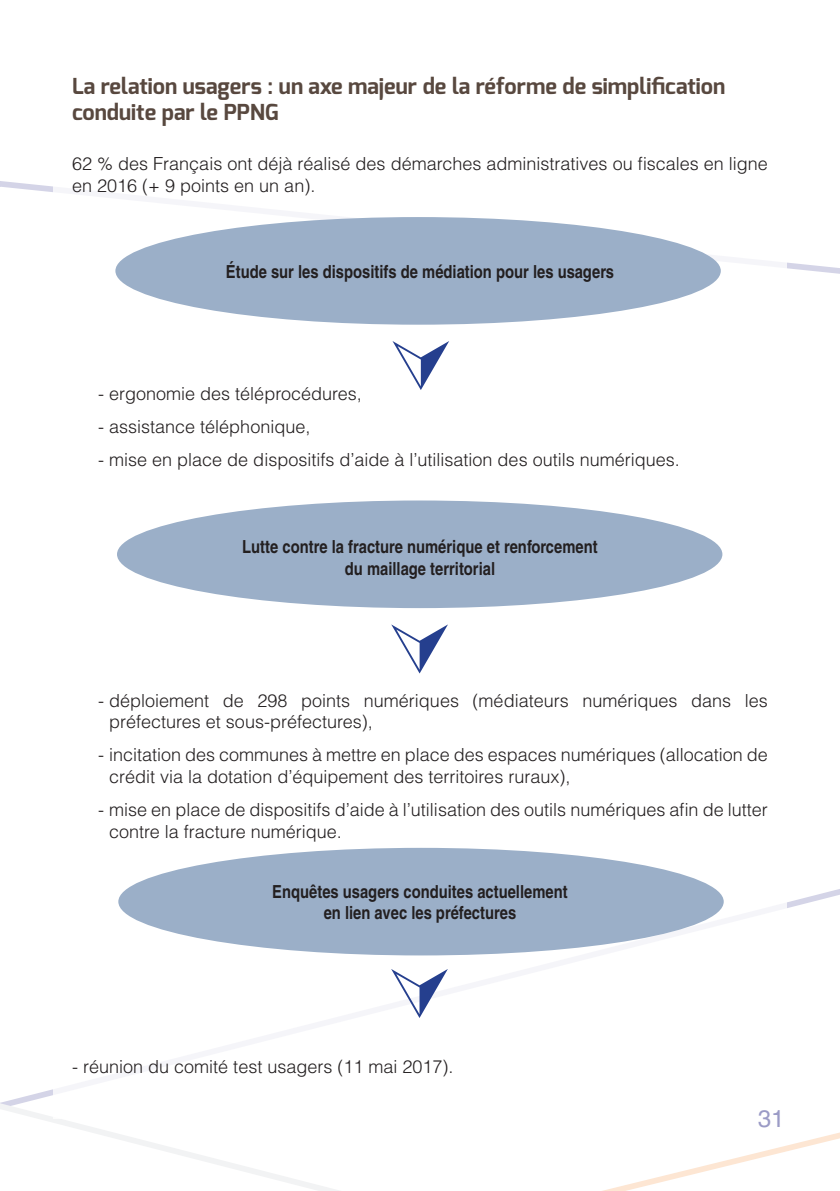
<style>
.page{position:relative;width:840px;height:1191px;background:#fff}
.page>*{position:absolute;margin:0;border:0;box-sizing:border-box;transform-origin:0 0}
.titre{font:24px "Helvetica";color:#9b9bc6}
._05_-_Titre_encadre{font:700 22px/26.4px "Exo";color:#58483f}
.texte{font:300 18px/21.6px "Helvetica";color:#231f20}
.texte-2{font:700 condensed 18px "Helvetica";color:#231f20}
</style>
<div class="page">
<svg style="left:0;top:181px;width:839px;height:93px"></svg>
<svg style="left:0;top:1099px;width:339px;height:92px"></svg>
<svg style="left:602px;top:1133px;width:237px;height:58px"></svg>
<div style="left:53px;top:72px;width:733px;height:1047px;background:#fff"></div>
<div style="left:118px;top:848px;width:605px;height:107px;background:#9bafc8;border-radius:50%"></div>
<svg style="left:391px;top:969px;width:56px;height:49px"></svg>
<div style="left:117px;top:500px;width:605px;height:108px;background:#9bafc8;border-radius:50%"></div>
<svg style="left:391px;top:624px;width:56px;height:49px"></svg>
<div style="left:115px;top:217px;width:605px;height:108px;background:#9bafc8;border-radius:50%"></div>
<svg style="left:392px;top:341px;width:57px;height:49px"></svg>
<p class="_05_-_Titre_encadre" style="left:72px;top:73px;width:654px">La relation usagers : un axe majeur de la réforme de simplification conduite par le PPNG</p>
<p class="texte" style="left:72px;top:153px;width:697px">62 % des Français ont déjà réalisé des démarches administratives ou fiscales en ligne en 2016 (+ 9 points en un an).</p>
<p class="texte-2" style="left:226px;top:261px;width:389px">Étude sur les dispositifs de médiation pour les usagers</p>
<p class="texte" style="left:98px;top:383px;width:265px">- ergonomie des téléprocédures,</p>
<p class="texte" style="left:98px;top:415px;width:214px">- assistance téléphonique,</p>
<p class="texte" style="left:98px;top:448px;width:583px">- mise en place de dispositifs d’aide à l’utilisation des outils numériques.</p>
<p class="texte-2" style="left:242px;top:536px;width:357px">Lutte contre la fracture numérique et renforcement</p>
<p class="texte-2" style="left:344px;top:558px;width:152px">du maillage territorial</p>
<p class="texte" style="left:109px;top:689px;width:660px;text-indent:-11px">- déploiement de 298 points numériques (médiateurs numériques dans les préfectures et sous-préfectures),</p>
<p class="texte" style="left:109px;top:744px;width:660px;text-indent:-11px">- incitation des communes à mettre en place des espaces numériques (allocation de crédit via la dotation d’équipement des territoires ruraux),</p>
<p class="texte" style="left:109px;top:798px;width:660px;text-indent:-11px">- mise en place de dispositifs d’aide à l’utilisation des outils numériques afin de lutter contre la fracture numérique.</p>
<p class="texte-2" style="left:272px;top:880px;width:297px">Enquêtes usagers conduites actuellement</p>
<p class="texte-2" style="left:323px;top:902px;width:194px">en lien avec les préfectures</p>
<p class="texte" style="left:72px;top:1055px;width:383px">- réunion du comité test usagers (11 mai 2017).</p>
<p class="titre" style="left:757px;top:1105px;width:28px">31</p>
</div>
